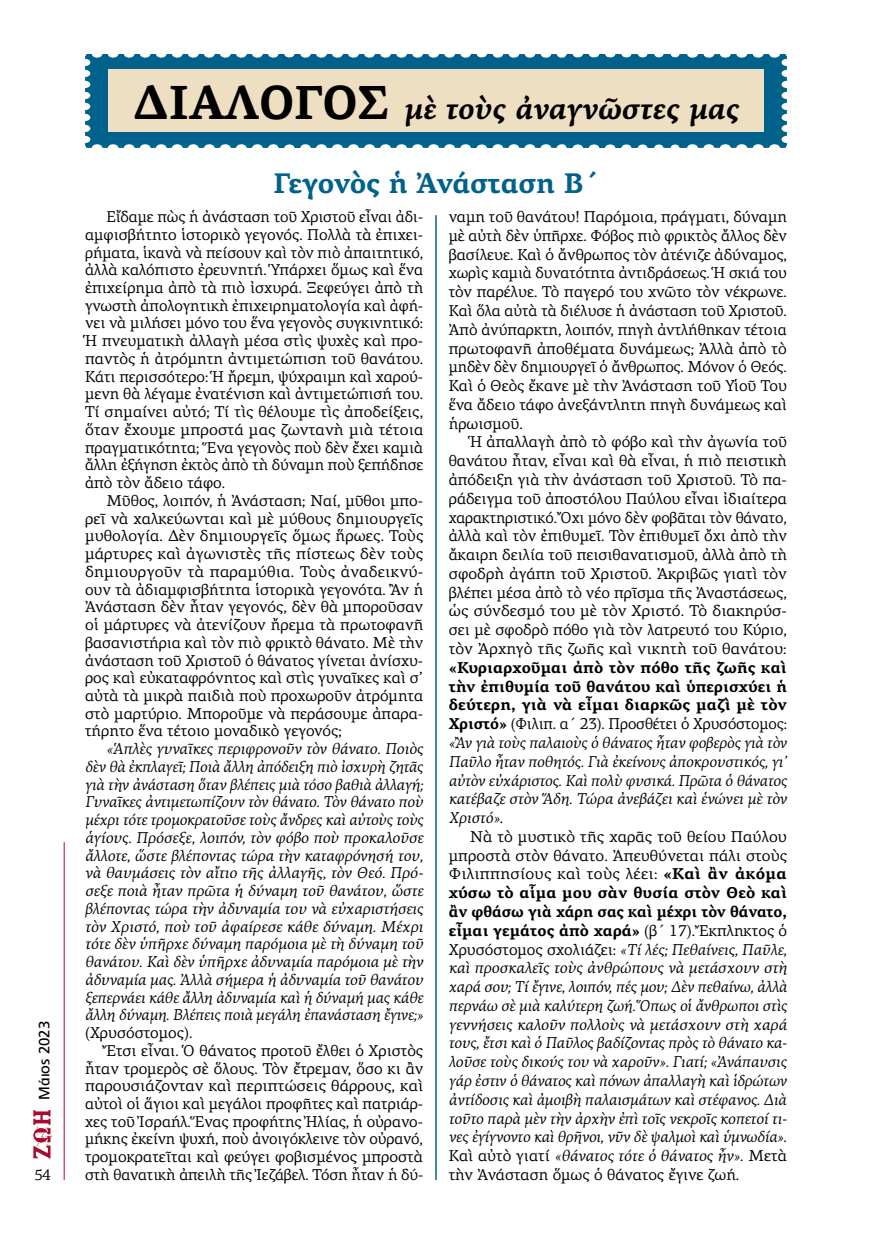
<style>
.page{position:relative;width:872px;height:1234px;background:#fff}
.page>*{position:absolute;margin:0;border:0;box-sizing:border-box;transform-origin:0 0}
.t1{font:italic 700 30px "PF Agora Serif Pro";color:#000}
.t2{font:700 28.5px "PF Agora Serif Pro";letter-spacing:-.01em;color:#00628b}
.t3{font:15.75px/17.7px "PF Agora Serif Pro";color:#000;text-align:justify}
.t4{font:italic 15.75px/18.8px "PF Agora Serif Pro";letter-spacing:-.005em;color:#000;text-align:justify}
.t5{font:15px "PF Catalog Poly";color:#000}
.t6{font:15px "PF Agora Serif Pro";color:#000}
.s1{font-style:normal;font-size:48px}
.s2{font-weight:700;font-style:normal}
.s3{font-style:normal}
</style>
<div class="page">
<hr style="left:64px;top:842px;width:1px;height:337px;background:#aa0a2f">
<img style="left:33px;top:1110px;width:19px;height:48px">
<hr style="left:435px;top:215px;width:2px;height:964px;background:#00628b">
<svg style="left:85px;top:54px;width:702px;height:94px;background:#25789a"></svg>
<div style="left:108px;top:70px;width:655px;height:62px;background:#efdfc2"></div>
<p class="t5" style="left:36px;top:1099px;width:80px;rotate:-90deg">Μάιος 2023</p>
<p class="t6" style="left:34px;top:1165px;width:18px">54</p>
<h1 class="t1" style="left:133px;top:90px;width:607px"><span class="s1">ΔΙΑΛΟΓΟΣ</span> μὲ τοὺς ἀναγνῶστες μας</h1>
<h2 class="t2" style="left:273px;top:166px;width:326px">Γεγονὸς ἡ Ἀνάσταση Β΄</h2>
<p class="t3" style="left:85px;top:208px;width:340px;text-indent:21px">Εἴδαμε πὼς ἡ ἀνάσταση τοῦ Χριστοῦ εἶναι ἀδι&shy;αμφισβήτητο ἱστορικὸ γεγονός. Πολλὰ τὰ ἐπιχει&shy;ρήματα, ἱκανὰ νὰ πείσουν καὶ τὸν πιὸ ἀπαιτητικό, ἀλλὰ καλόπιστο ἐρευνητή. Ὑπάρχει ὅμως καὶ ἕνα ἐπιχείρημα ἀπὸ τὰ πιὸ ἰσχυρά. Ξεφεύγει ἀπὸ τὴ γνωστὴ ἀπολογητικὴ ἐπιχειρηματολογία καὶ ἀφή&shy;νει νὰ μιλήσει μόνο του ἕνα γεγονὸς συγκινητικό:<br>Ἡ πνευματικὴ ἀλλαγὴ μέσα στὶς ψυχὲς καὶ προ&shy;παντὸς ἡ ἀτρόμητη ἀντιμετώπιση τοῦ θανάτου.<br>Κάτι περισσότερο: Ἡ ἤρεμη, ψύχραιμη καὶ χαρού&shy;μενη θὰ λέγαμε ἐνατένιση καὶ ἀντιμετώπισή του.<br>Τί σημαίνει αὐτό; Τί τὶς θέλουμε τὶς ἀποδείξεις, ὅταν ἔχουμε μπροστά μας ζωντανὴ μιὰ τέτοια πραγματικότητα; Ἕνα γεγονὸς ποὺ δὲν ἔχει καμιὰ ἄλλη ἐξήγηση ἐκτὸς ἀπὸ τὴ δύναμη ποὺ ξεπήδησε ἀπὸ τὸν ἄδειο τάφο.</p>
<p class="t3" style="left:85px;top:491px;width:340px;text-indent:21px">Μῦθος, λοιπόν, ἡ Ἀνάσταση; Ναί, μῦθοι μπο&shy;ρεῖ νὰ χαλκεύωνται καὶ μὲ μύθους δημιουργεῖς μυθολογία. Δὲν δημιουργεῖς ὅμως ἥρωες. Τοὺς μάρτυρες καὶ ἀγωνιστὲς τῆς πίστεως δὲν τοὺς δημιουργοῦν τὰ παραμύθια. Τοὺς ἀναδεικνύ&shy;ουν τὰ ἀδιαμφισβήτητα ἱστορικὰ γεγονότα. Ἂν ἡ Ἀνάσταση δὲν ἦταν γεγονός, δὲν θὰ μποροῦσαν οἱ μάρτυρες νὰ ἀτενίζουν ἤρεμα τὰ πρωτοφανῆ βασανιστήρια καὶ τὸν πιὸ φρικτὸ θάνατο. Μὲ τὴν ἀνάσταση τοῦ Χριστοῦ ὁ θάνατος γίνεται ἀνίσχυ&shy;ρος καὶ εὐκαταφρόνητος καὶ στὶς γυναῖκες καὶ σ’ αὐτὰ τὰ μικρὰ παιδιὰ ποὺ προχωροῦν ἀτρόμητα στὸ μαρτύριο. Μποροῦμε νὰ περάσουμε ἀπαρα&shy;τήρητο ἕνα τέτοιο μοναδικὸ γεγονός;</p>
<p class="t4" style="left:85px;top:740px;width:340px;line-height:17.7px;text-indent:21px">«Ἁπλὲς γυναῖκες περιφρονοῦν τὸν θάνατο. Ποιὸς δὲν θὰ ἐκπλαγεῖ; Ποιὰ ἄλλη ἀπόδειξη πιὸ ἰσχυρὴ ζητᾶς γιὰ τὴν ἀνάσταση ὅταν βλέπεις μιὰ τόσο βαθιὰ ἀλλαγή; Γυναῖκες ἀντιμετωπίζουν τὸν θάνατο. Τὸν θάνατο ποὺ μέχρι τότε τρομοκρατοῦσε τοὺς ἄνδρες καὶ αὐτοὺς τοὺς ἁγίους. Πρόσεξε, λοιπόν, τὸν φόβο ποὺ προκαλοῦσε ἄλλοτε, ὥστε βλέποντας τώρα τὴν καταφρόνησή του, νὰ θαυμάσεις τὸν αἴτιο τῆς ἀλλαγῆς, τὸν Θεό. Πρό&shy;σεξε ποιὰ ἦταν πρῶτα ἡ δύναμη τοῦ θανάτου, ὥστε βλέποντας τώρα τὴν ἀδυναμία του νὰ εὐχαριστήσεις τὸν Χριστό, ποὺ τοῦ ἀφαίρεσε κάθε δύναμη. Μέχρι τότε δὲν ὑπῆρχε δύναμη παρόμοια μὲ τὴ δύναμη τοῦ θανάτου. Καὶ δὲν ὑπῆρχε ἀδυναμία παρόμοια μὲ τὴν ἀδυναμία μας. Ἀλλὰ σήμερα ἡ ἀδυναμία τοῦ θανάτου ξεπερνάει κάθε ἄλλη ἀδυναμία καὶ ἡ δύναμή μας κάθε ἄλλη δύναμη. Βλέπεις ποιὰ μεγάλη ἐπανάσταση ἔγινε;»</p>
<p class="t3" style="left:85px;top:1023px;width:109px">(Χρυσόστομος).</p>
<p class="t3" style="left:106px;top:1041px;width:318px">Ἔτσι εἶναι. Ὁ θάνατος προτοῦ ἔλθει ὁ Χριστὸς</p>
<p class="t3" style="left:85px;top:1059px;width:340px">ἦταν τρομερὸς σὲ ὅλους. Τὸν ἔτρεμαν, ὅσο κι ἂν</p>
<p class="t3" style="left:85px;top:1076px;width:340px">παρουσιάζονταν καὶ περιπτώσεις θάρρους, καὶ</p>
<p class="t3" style="left:85px;top:1094px;width:340px">αὐτοὶ οἱ ἅγιοι καὶ μεγάλοι προφῆτες καὶ πατριάρ-</p>
<p class="t3" style="left:85px;top:1112px;width:340px">χες τοῦ Ἰσραήλ. Ἕνας προφήτης Ἠλίας, ἡ οὐρανο-</p>
<p class="t3" style="left:85px;top:1129px;width:339px">μήκης ἐκείνη ψυχή, ποὺ ἀνοιγόκλεινε τὸν οὐρανό,</p>
<p class="t3" style="left:85px;top:1147px;width:339px">τρομοκρατεῖται καὶ φεύγει φοβισμένος μπροστὰ</p>
<p class="t3" style="left:85px;top:1165px;width:340px">στὴ θανατικὴ ἀπειλὴ τῆς Ἰεζάβελ. Τόση ἦταν ἡ δύ-</p>
<p class="t3" style="left:449px;top:207px;width:340px;line-height:18.8px">ναμη τοῦ θανάτου! Παρόμοια, πράγματι, δύναμη μὲ αὐτὴ δὲν ὑπῆρχε. Φόβος πιὸ φρικτὸς ἄλλος δὲν βασίλευε. Καὶ ὁ ἄνθρωπος τὸν ἀτένιζε ἀδύναμος, χωρὶς καμιὰ δυνατότητα ἀντιδράσεως. Ἡ σκιά του τὸν παρέλυε. Τὸ παγερό του χνῶτο τὸν νέκρωνε.<br>Καὶ ὅλα αὐτὰ τὰ διέλυσε ἡ ἀνάσταση τοῦ Χριστοῦ.<br>Ἀπὸ ἀνύπαρκτη, λοιπόν, πηγὴ ἀντλήθηκαν τέτοια πρωτοφανῆ ἀποθέματα δυνάμεως; Ἀλλὰ ἀπὸ τὸ μηδὲν δὲν δημιουργεῖ ὁ ἄνθρωπος. Μόνον ὁ Θεός.<br>Καὶ ὁ Θεὸς ἔκανε μὲ τὴν Ἀνάσταση τοῦ Υἱοῦ Του ἕνα ἄδειο τάφο ἀνεξάντλητη πηγὴ δυνάμεως καὶ ἡρωισμοῦ.</p>
<p class="t3" style="left:449px;top:432px;width:340px;line-height:18.8px;text-indent:21px">Ἡ ἀπαλλαγὴ ἀπὸ τὸ φόβο καὶ τὴν ἀγωνία τοῦ θανάτου ἦταν, εἶναι καὶ θὰ εἶναι, ἡ πιὸ πειστικὴ ἀπόδειξη γιὰ τὴν ἀνάσταση τοῦ Χριστοῦ. Τὸ πα&shy;ράδειγμα τοῦ ἀποστόλου Παύλου εἶναι ἰδιαίτερα χαρακτηριστικό. Ὄχι μόνο δὲν φοβᾶται τὸν θάνατο, ἀλλὰ καὶ τὸν ἐπιθυμεῖ. Τὸν ἐπιθυμεῖ ὄχι ἀπὸ τὴν ἄκαιρη δειλία τοῦ πεισιθανατισμοῦ, ἀλλὰ ἀπὸ τὴ σφοδρὴ ἀγάπη τοῦ Χριστοῦ. Ἀκριβῶς γιατὶ τὸν βλέπει μέσα ἀπὸ τὸ νέο πρῖσμα τῆς Ἀναστάσεως, ὡς σύνδεσμό του μὲ τὸν Χριστό. Τὸ διακηρύσ&shy;σει μὲ σφοδρὸ πόθο γιὰ τὸν λατρευτό του Κύριο, τὸν Ἀρχηγὸ τῆς ζωῆς καὶ νικητὴ τοῦ θανάτου:</p>
<p class="t4" style="left:449px;top:658px;width:340px"><span class="s2">«Κυριαρχοῦμαι ἀπὸ τὸν πόθο τῆς ζωῆς καὶ τὴν ἐπιθυμία τοῦ θανάτου καὶ ὑπερισχύει ἡ δεύτερη, γιὰ νὰ εἶμαι διαρκῶς μαζὶ μὲ τὸν Χριστό»</span> <span class="s3">(Φιλιπ. α΄ 23). Προσθέτει ὁ Χρυσόστομος: </span>«Ἂν γιὰ τοὺς παλαιοὺς ὁ θάνατος ἦταν φοβερὸς γιὰ τὸν Παῦλο ἦταν ποθητός. Γιὰ ἐκείνους ἀποκρουστικός, γι’ αὐτὸν εὐχάριστος. Καὶ πολὺ φυσικά. Πρῶτα ὁ θάνατος κατέβαζε στὸν Ἅδη. Τώρα ἀνεβάζει καὶ ἑνώνει μὲ τὸν Χριστό»<span class="s3">.</span></p>
<p class="t4" style="left:449px;top:827px;width:340px;text-indent:21px"><span class="s3">Νὰ τὸ μυστικὸ τῆς χαρᾶς τοῦ θείου Παύλου μπροστὰ στὸν θάνατο. Ἀπευθύνεται πάλι στοὺς Φιλιππησίους καὶ τοὺς λέει:</span> <span class="s2">«Καὶ ἂν ἀκόμα χύσω τὸ αἷμα μου σὰν θυσία στὸν Θεὸ καὶ ἂν φθάσω γιὰ χάρη σας καὶ μέχρι τὸν θάνατο, εἶμαι γεμάτος ἀπὸ χαρά»</span> <span class="s3">(β΄ 17). Ἔκπληκτος ὁ Χρυσόστομος σχολιάζει:</span> «Τί λές; Πεθαίνεις, Παῦλε, καὶ προσκαλεῖς τοὺς ἀνθρώπους νὰ μετάσχουν στὴ χαρά σου; Τί ἔγινε, λοιπόν, πές μου; Δὲν πεθαίνω, ἀλλὰ περνάω σὲ μιὰ καλύτερη ζωή. Ὅπως οἱ ἄνθρωποι στὶς γεννήσεις καλοῦν πολλοὺς νὰ μετάσχουν στὴ χαρά τους, ἔτσι καὶ ὁ Παῦλος βαδίζοντας πρὸς τὸ θάνατο κα&shy;λοῦσε τοὺς δικούς του νὰ χαροῦν». Γιατί; «Ἀνάπαυσις γάρ ἐστιν ὁ θάνατος καὶ πόνων ἀπαλλαγὴ καὶ ἱδρώτων ἀντίδοσις καὶ ἀμοιβὴ παλαισμάτων καὶ στέφανος. Διὰ τοῦτο παρὰ μὲν τὴν ἀρχὴν ἐπὶ τοῖς νεκροῖς κοπετοί τι&shy;νες ἐγίγνοντο καὶ θρῆνοι, νῦν δὲ ψαλμοὶ καὶ ὑμνωδία»<span class="s3">.<br>Καὶ αὐτὸ γιατί</span> «θάνατος τότε ὁ θάνατος ἦν»<span class="s3">. Μετὰ τὴν Ἀνάσταση ὅμως ὁ θάνατος ἔγινε ζωή.</span></p>
</div>
